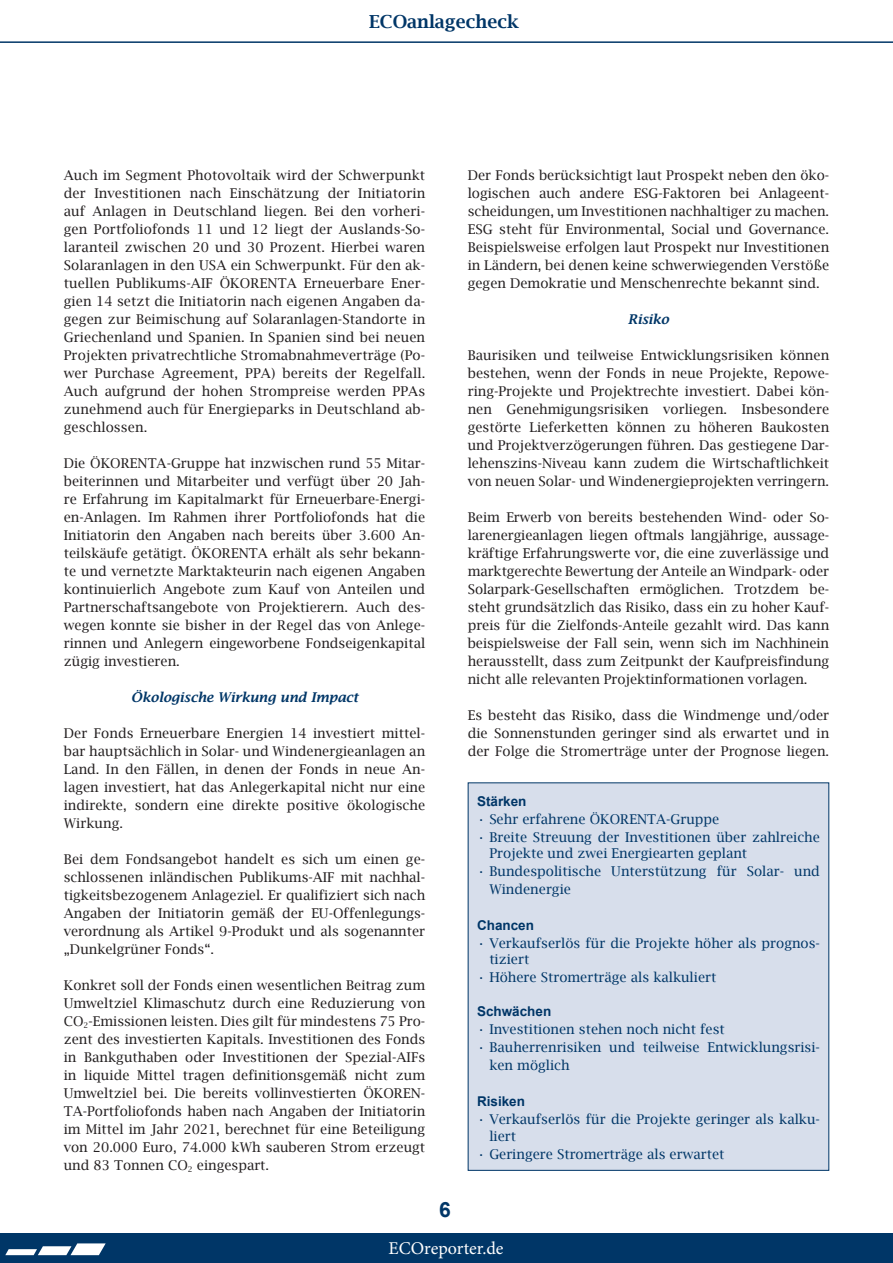
<style>
.page{position:relative;width:893px;height:1263px;background:#fff}
.page>*{position:absolute;margin:0;border:0;box-sizing:border-box;transform-origin:0 0}
.t1{font:700 21px "Arial";color:#003667}
.t2{font:18px "Minion Pro";color:#fff}
.t3{font:600 18px "Lucida Bright";color:#003667}
.t4{font:13.5px/18px "Lucida Bright";color:#231f20;text-align:justify}
.t5{font:13.5px/16.2px "Lucida Bright";color:#003667}
.t6{font:italic 600 13.5px "Lucida Bright";color:#003667}
.t7{font:700 13.5px "Arial";color:#003667}
</style>
<div class="page">
<div style="left:0;top:1233px;width:893px;height:30px;background:#003667"></div>
<svg style="left:5px;top:1243px;width:101px;height:12px"></svg>
<hr style="left:0;top:41px;width:893px;height:2px;background:#003667">
<div style="left:468px;top:783px;width:361px;height:387px;background:#d7deeb"></div>
<h2 class="t3" style="left:369px;top:12px;width:151px">ECOanlagecheck</h2>
<p class="t4" style="left:64px;top:166px;width:363px">Auch im Segment Photovoltaik wird der Schwerpunkt der Investitionen nach Einschätzung der Initiatorin auf Anlagen in Deutschland liegen. Bei den vorheri&shy;gen Portfoliofonds 11 und 12 liegt der Auslands-So&shy;laranteil zwischen 20 und 30 Prozent. Hierbei waren Solaranlagen in den USA ein Schwerpunkt. Für den ak&shy;tuellen Publikums-AIF ÖKORENTA Erneuerbare Ener&shy;gien 14 setzt die Initiatorin nach eigenen Angaben da&shy;gegen zur Beimischung auf Solaranlagen-Standorte in Griechenland und Spanien. In Spanien sind bei neuen Projekten privatrechtliche Stromabnahmeverträge (Po&shy;wer Purchase Agreement, PPA) bereits der Regelfall.<br>Auch aufgrund der hohen Strompreise werden PPAs zunehmend auch für Energieparks in Deutschland ab&shy;geschlossen.</p>
<p class="t4" style="left:64px;top:454px;width:363px">Die ÖKORENTA-Gruppe hat inzwischen rund 55 Mitar&shy;beiterinnen und Mitarbeiter und verfügt über 20 Jah&shy;re Erfahrung im Kapitalmarkt für Erneuerbare-Energi&shy;en-Anlagen. Im Rahmen ihrer Portfoliofonds hat die Initiatorin den Angaben nach bereits über 3.600 An&shy;teilskäufe getätigt. ÖKORENTA erhält als sehr bekann&shy;te und vernetzte Marktakteurin nach eigenen Angaben kontinuierlich Angebote zum Kauf von Anteilen und Partnerschaftsangebote von Projektierern. Auch des&shy;wegen konnte sie bisher in der Regel das von Anlege&shy;rinnen und Anlegern eingeworbene Fondseigenkapital zügig investieren.</p>
<p class="t6" style="left:131px;top:689px;width:229px">Ökologische Wirkung und Impact</p>
<p class="t4" style="left:64px;top:724px;width:363px">Der Fonds Erneuerbare Energien 14 investiert mittel&shy;bar hauptsächlich in Solar- und Windenergieanlagen an Land. In den Fällen, in denen der Fonds in neue An&shy;lagen investiert, hat das Anlegerkapital nicht nur eine indirekte, sondern eine direkte positive ökologische Wirkung.</p>
<p class="t4" style="left:64px;top:850px;width:363px">Bei dem Fondsangebot handelt es sich um einen ge&shy;schlossenen inländischen Publikums-AIF mit nachhal&shy;tigkeitsbezogenem Anlageziel. Er qualifiziert sich nach Angaben der Initiatorin gemäß der EU-Offenlegungs&shy;verordnung als Artikel 9-Produkt und als sogenannter „Dunkelgrüner Fonds“.</p>
<p class="t4" style="left:64px;top:976px;width:363px">Konkret soll der Fonds einen wesentlichen Beitrag zum Umweltziel Klimaschutz durch eine Reduzierung von CO<sub>2</sub>-Emissionen leisten. Dies gilt für mindestens 75 Pro&shy;zent des investierten Kapitals. Investitionen des Fonds in Bankguthaben oder Investitionen der Spezial-AIFs in liquide Mittel tragen definitionsgemäß nicht zum Umweltziel bei. Die bereits vollinvestierten ÖKOREN-TA-Portfoliofonds haben nach Angaben der Initiatorin im Mittel im Jahr 2021, berechnet für eine Beteiligung von 20.000 Euro, 74.000 kWh sauberen Strom erzeugt und 83 Tonnen CO<sub>2</sub> eingespart.</p>
<p class="t4" style="left:468px;top:166px;width:363px">Der Fonds berücksichtigt laut Prospekt neben den öko&shy;logischen auch andere ESG-Faktoren bei Anlageent&shy;scheidungen, um Investitionen nachhaltiger zu machen.<br>ESG steht für Environmental, Social und Governance.<br>Beispielsweise erfolgen laut Prospekt nur Investitionen in Ländern, bei denen keine schwerwiegenden Verstöße gegen Demokratie und Menschenrechte bekannt sind.</p>
<p class="t6" style="left:628px;top:311px;width:43px">Risiko</p>
<p class="t4" style="left:468px;top:346px;width:363px">Baurisiken und teilweise Entwicklungsrisiken können bestehen, wenn der Fonds in neue Projekte, Repowe&shy;ring-Projekte und Projektrechte investiert. Dabei kön&shy;nen Genehmigungsrisiken vorliegen. Insbesondere gestörte Lieferketten können zu höheren Baukosten und Projektverzögerungen führen. Das gestiegene Dar&shy;lehenszins-Niveau kann zudem die Wirtschaftlichkeit von neuen Solar- und Windenergieprojekten verringern.</p>
<p class="t4" style="left:468px;top:508px;width:363px">Beim Erwerb von bereits bestehenden Wind- oder So&shy;larenergieanlagen liegen oftmals langjährige, aussage&shy;kräftige Erfahrungswerte vor, die eine zuverlässige und marktgerechte Bewertung der Anteile an Windpark- oder Solarpark-Gesellschaften ermöglichen. Trotzdem be&shy;steht grundsätzlich das Risiko, dass ein zu hoher Kauf&shy;preis für die Zielfonds-Anteile gezahlt wird. Das kann beispielsweise der Fall sein, wenn sich im Nachhinein herausstellt, dass zum Zeitpunkt der Kaufpreisfindung nicht alle relevanten Projektinformationen vorlagen.</p>
<p class="t4" style="left:468px;top:706px;width:363px">Es besteht das Risiko, dass die Windmenge und/oder die Sonnenstunden geringer sind als erwartet und in der Folge die Stromerträge unter der Prognose liegen.</p>
<p class="t7" style="left:477px;top:792px;width:51px">Stärken</p>
<p class="t5" style="left:477px;top:811px;width:244px">• Sehr erfahrene ÖKORENTA-Gruppe</p>
<p class="t5" style="left:489px;top:829px;width:332px;text-indent:-12px">• Breite Streuung der Investitionen über zahlreiche<br>Projekte und zwei Energiearten geplant</p>
<p class="t5" style="left:489px;top:862px;width:332px;line-height:18px;text-indent:-12px">• Bundespolitische Unterstützung für Solar- und<br>Windenergie</p>
<p class="t7" style="left:477px;top:916px;width:59px">Chancen</p>
<p class="t5" style="left:489px;top:935px;width:332px;text-indent:-12px">• Verkaufserlös für die Projekte höher als prognos&shy;tiziert</p>
<p class="t5" style="left:477px;top:969px;width:241px">• Höhere Stromerträge als kalkuliert</p>
<p class="t7" style="left:477px;top:1003px;width:76px">Schwächen</p>
<p class="t5" style="left:477px;top:1021px;width:249px">• Investitionen stehen noch nicht fest</p>
<p class="t5" style="left:489px;top:1038px;width:332px;line-height:18px;text-indent:-12px">• Bauherrenrisiken und teilweise Entwicklungsrisi&shy;ken möglich</p>
<p class="t7" style="left:477px;top:1093px;width:50px">Risiken</p>
<p class="t5" style="left:489px;top:1111px;width:332px;text-indent:-12px">• Verkaufserlös für die Projekte geringer als kalku&shy;liert</p>
<p class="t5" style="left:477px;top:1146px;width:249px">• Geringere Stromerträge als erwartet</p>
<h1 class="t1" style="left:439px;top:1195px;width:13px">6</h1>
<h2 class="t2" style="left:388px;top:1237px;width:117px">ECOreporter.de</h2>
</div>
